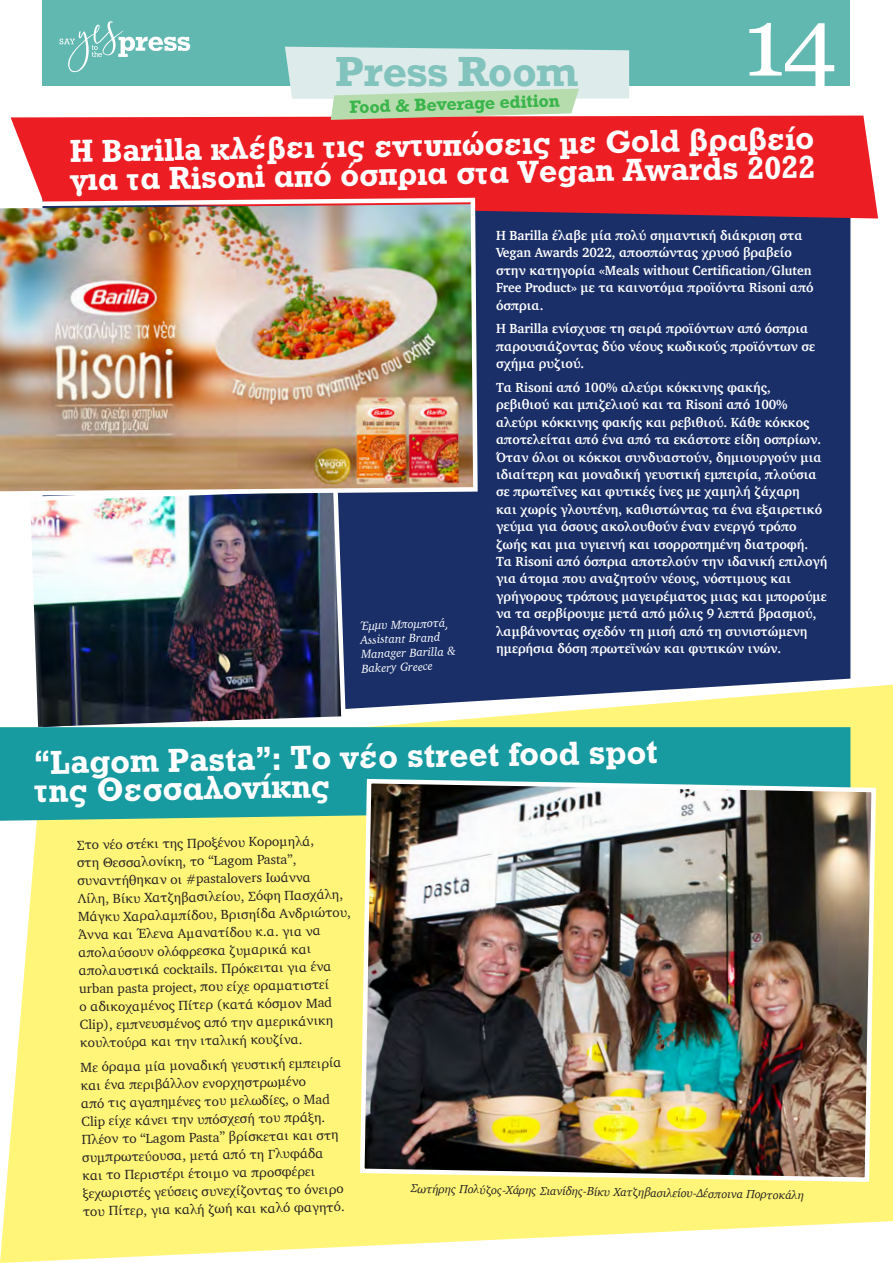
<style>
.page{position:relative;width:893px;height:1263px;background:#fff}
.page>*{position:absolute;margin:0;border:0;box-sizing:border-box;transform-origin:0 0}
.t1{font:97.5px "Georgia";color:#fff}
.t2{font:700 39.6px "Rockwell";color:#82c3bd}
.t3{font:34.5px/28.5px "UB Rockwell Bold";color:#fff}
.t4{font:33px/28.5px "UB Rockwell Bold";color:#fff}
.t5{font:700 16.65px "Rockwell";color:#39b54a}
.t6{font:700 13.5px/17.4px "Charter";letter-spacing:-.005em;color:#fff;scale:.95 1}
.t7{font:13.5px/18px "Charter";color:#231f20}
.t8{font:italic 12px "Charter";color:#231f20}
.t9{font:italic 12px/14.2px "Charter";color:#fff}
</style>
<div class="page">
<div style="left:43px;top:0;width:807px;height:85px;background:#61b8b0"></div>
<svg style="left:60px;top:21px;width:130px;height:51px"></svg>
<div style="left:348px;top:218px;width:502px;height:467px;background:#1a2f68"></div>
<div style="left:11px;top:116px;width:867px;height:102px;background:#ed1d24"></div>
<svg style="left:0;top:685px;width:893px;height:578px;fill:#fff579"></svg>
<img style="left:23px;top:498px;width:325px;height:229px">
<div style="left:0;top:727px;width:850px;height:94px;background:#179ba0"></div>
<svg style="left:285px;top:47px;width:344px;height:73px"></svg>
<img style="left:0;top:195px;width:480px;height:303px">
<img style="left:358px;top:777px;width:520px;height:407px">
<h2 class="t2" style="left:335px;top:46px;width:245px">Press Room</h2>
<p class="t5" style="left:349px;top:97px;width:212px;rotate:-2deg">Food &amp; Beverage edition</p>
<h1 class="t1" style="left:743px;top:-29px;width:96px">14</h1>
<h3 class="t4" style="left:70px;top:137px;width:746px;rotate:-1deg">Η Barilla κλέβει τις εντυπώσεις με Gold βραβείο για τα Risoni από όσπρια στα Vegan Awards 2022</h3>
<p class="t9" style="left:360px;top:618px;width:96px;rotate:-2deg">Έμμυ Μπομποτά,<br>Assistant Brand<br>Manager Barilla &amp;<br>Bakery Greece</p>
<p class="t6" style="left:496px;top:227px;width:336px">H Barilla έλαβε μία πολύ σημαντική διάκριση στα Vegan Awards 2022, αποσπώντας χρυσό βραβείο στην κατηγορία «Meals without Certification/Gluten Free Product» με τα καινοτόμα προϊόντα Risoni από όσπρια.</p>
<p class="t6" style="left:496px;top:320px;width:337px">Η Barilla ενίσχυσε τη σειρά προϊόντων από όσπρια παρουσιάζοντας δύο νέους κωδικούς προϊόντων σε σχήμα ρυζιού.</p>
<p class="t6" style="left:496px;top:378px;width:350px">Τα Risoni από 100% αλεύρι κόκκινης φακής,<br>ρεβιθιού και μπιζελιού και τα Risoni από 100% αλεύρι κόκκινης φακής και ρεβιθιού. Κάθε κόκκος αποτελείται από ένα από τα εκάστοτε είδη οσπρίων.<br>Όταν όλοι οι κόκκοι συνδυαστούν, δημιουργούν μια ιδιαίτερη και μοναδική γευστική εμπειρία, πλούσια σε πρωτεΐνες και φυτικές ίνες με χαμηλή ζάχαρη<br>και χωρίς γλουτένη, καθιστώντας τα ένα εξαιρετικό γεύμα για όσους ακολουθούν έναν ενεργό τρόπο ζωής και μια υγιεινή και ισορροπημένη διατροφή.<br>Τα Risoni από όσπρια αποτελούν την ιδανική επιλογή για άτομα που αναζητούν νέους, νόστιμους και γρήγορους τρόπους μαγειρέματος μιας και μπορούμε να τα σερβίρουμε μετά από μόλις 9 λεπτά βρασμού, λαμβάνοντας σχεδόν τη μισή από τη συνιστώμενη ημερήσια δόση πρωτεϊνών και φυτικών ινών.</p>
<h3 class="t3" style="left:34px;top:748px;width:625px;rotate:-1deg">“Lagom Pasta”: Το νέο street food spot της Θεσσαλονίκης</h3>
<p class="t7" style="left:77px;top:836px;width:274px;rotate:-1deg">Στο νέο στέκι της Προξένου Κορομηλά,<br>στη Θεσσαλονίκη, το “Lagom Pasta”, συναντήθηκαν οι #pastalovers Ιωάννα<br>Λίλη, Βίκυ Χατζηβασιλείου, Σόφη Πασχάλη, Μάγκυ Χαραλαμπίδου, Βρισηίδα Ανδριώτου, Άννα και Έλενα Αμανατίδου κ.α. για να απολαύσουν ολόφρεσκα ζυμαρικά και απολαυστικά cocktails. Πρόκειται για ένα urban pasta project, που είχε οραματιστεί<br>ο αδικοχαμένος Πίτερ (κατά κόσμον Mad Clip), εμπνευσμένος από την αμερικάνικη κουλτούρα και την ιταλική κουζίνα.</p>
<p class="t7" style="left:80px;top:1058px;width:263px;rotate:-1deg">Με όραμα μία μοναδική γευστική εμπειρία και ένα περιβάλλον ενορχηστρωμένο<br>από τις αγαπημένες του μελωδίες, ο Mad Clip είχε κάνει την υπόσχεσή του πράξη.<br>Πλέον το “Lagom Pasta” βρίσκεται και στη συμπρωτεύουσα, μετά από τη Γλυφάδα και το Περιστέρι έτοιμο να προσφέρει ξεχωριστές γεύσεις συνεχίζοντας το όνειρο του Πίτερ, για καλή ζωή και καλό φαγητό.</p>
<p class="t8" style="left:411px;top:1178px;width:395px;rotate:1deg">Σωτήρης Πολύζος-Χάρης Σιανίδης-Βίκυ Χατζηβασιλείου-Δέσποινα Πορτοκάλη</p>
</div>
